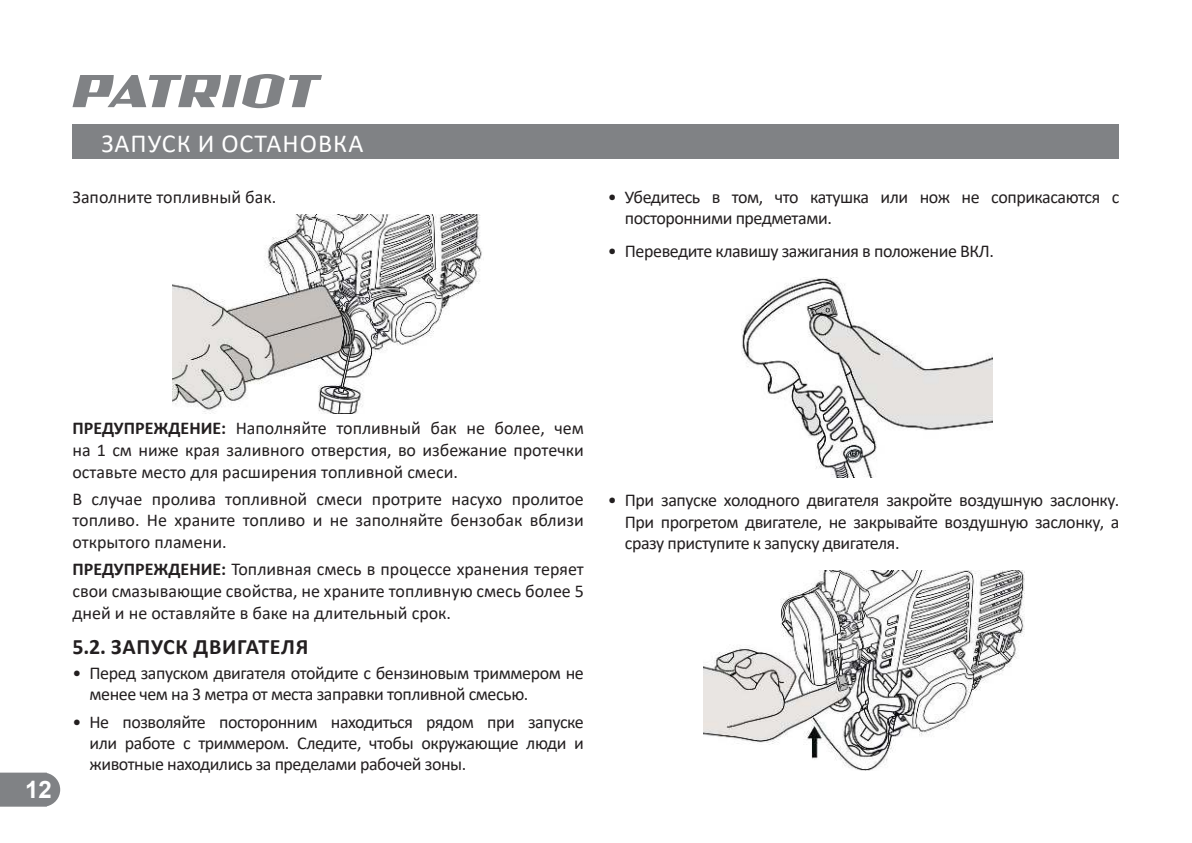
<style>
.page{position:relative;width:1192px;height:843px;background:#fff}
.page>*{position:absolute;margin:0;border:0;box-sizing:border-box;transform-origin:0 0}
.t1{font:26px "Calibri";letter-spacing:.04em;color:#fff}
.t2{font:700 24px "Arial";color:#fff}
.t3{font:700 22px "Calibri";letter-spacing:.035em;color:#231f20}
.t4{font:18px/21.6px "Calibri";letter-spacing:-.025em;color:#231f20;text-align:justify}
.t5{font:18px "Calibri";color:#231f20}
.s1{font-weight:700}
</style>
<div class="page">
<svg style="left:0;top:772px;width:60px;height:34px;background:#898a8d"></svg>
<svg style="left:72px;top:74px;width:250px;height:34px"></svg>
<div style="left:72px;top:125px;width:1047px;height:34px;background:#808285"></div>
<img style="left:172px;top:214px;width:310px;height:199px">
<img style="left:703px;top:570px;width:321px;height:200px">
<img style="left:741px;top:278px;width:252px;height:199px">
<h1 class="t1" style="left:101px;top:125px;width:264px">ЗАПУСК И ОСТАНОВКА</h1>
<p class="t5" style="left:72px;top:184px;width:205px">Заполните топливный бак.</p>
<p class="t4" style="left:625px;top:185px;width:496px;text-indent:-17px">• Убедитесь в том, что катушка или нож не соприкасаются с посторонними предметами.</p>
<p class="t4" style="left:608px;top:240px;width:387px">• Переведите клавишу зажигания в положение ВКЛ.</p>
<h2 class="t2" style="left:25px;top:775px;width:28px">12</h2>
<p class="t4" style="left:72px;top:417px;width:513px"><span class="s1">ПРЕДУПРЕЖДЕНИЕ:</span> Наполняйте топливный бак не более, чем на 1 см ниже края заливного отверстия, во избежание протечки оставьте место для расширения топливной смеси.</p>
<p class="t4" style="left:72px;top:487px;width:513px">В случае пролива топливной смеси протрите насухо пролитое топливо. Не храните топливо и не заполняйте бензобак вблизи открытого пламени.</p>
<p class="t4" style="left:72px;top:558px;width:513px"><span class="s1">ПРЕДУПРЕЖДЕНИЕ:</span> Топливная смесь в процессе хранения теряет свои смазывающие свойства, не храните топливную смесь более 5 дней и не оставляйте в баке на длительный срок.</p>
<p class="t3" style="left:72px;top:630px;width:237px">5.2. ЗАПУСК ДВИГАТЕЛЯ</p>
<p class="t4" style="left:89px;top:661px;width:496px;line-height:21px;text-indent:-17px">• Перед запуском двигателя отойдите с бензиновым триммером не менее чем на 3 метра от места заправки топливной смесью.</p>
<p class="t4" style="left:89px;top:711px;width:496px;line-height:21px;text-indent:-17px">• Не позволяйте посторонним находиться рядом при запуске или работе с триммером. Следите, чтобы окружающие люди и животные находились за пределами рабочей зоны.</p>
<p class="t4" style="left:625px;top:488px;width:496px;text-indent:-17px">• При запуске холодного двигателя закройте воздушную заслонку.<br>При прогретом двигателе, не закрывайте воздушную заслонку, а сразу приступите к запуску двигателя.</p>
</div>
